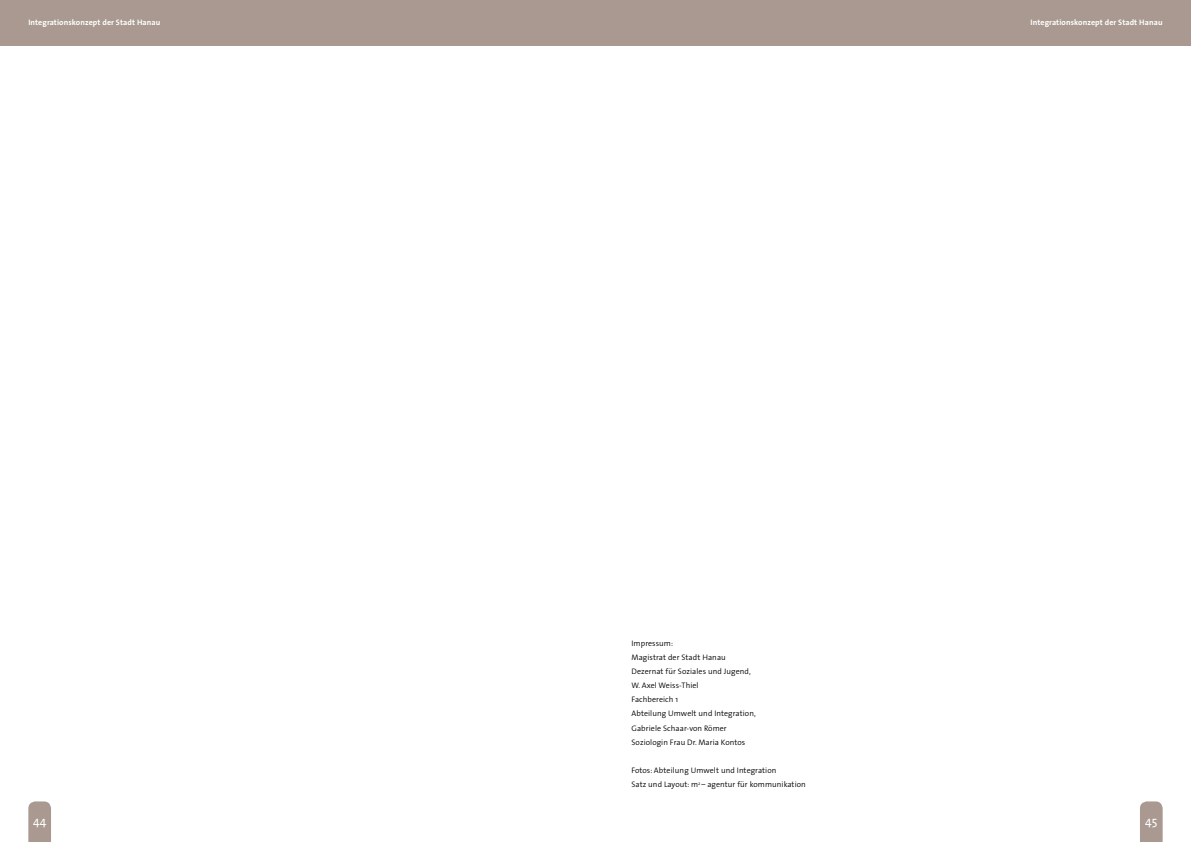
<style>
.page{position:relative;width:1191px;height:842px;background:#fff}
.page>*{position:absolute;margin:0;border:0;box-sizing:border-box;transform-origin:0 0}
.t1{font:12px "The Sans";color:#fff}
.t2{font:300 8px/14.2px "The Sans";letter-spacing:.01em;color:#000}
.t3{font:700 8px "The Sans";letter-spacing:.01em;color:#fff}
</style>
<div class="page">
<div style="left:0;top:0;width:595px;height:45px;background:#a99990"></div>
<svg style="left:28px;top:801px;width:23px;height:41px"></svg>
<div style="left:595px;top:0;width:596px;height:45px;background:#a99990"></div>
<svg style="left:1140px;top:801px;width:22px;height:41px"></svg>
<p class="t3" style="left:28px;top:15px;width:133px">Integrationskonzept der Stadt Hanau</p>
<h1 class="t1" style="left:33px;top:811px;width:15px">44</h1>
<p class="t3" style="left:1030px;top:15px;width:133px">Integrationskonzept der Stadt Hanau</p>
<p class="t2" style="left:631px;top:635px;width:126px">Impressum:<br>Magistrat der Stadt Hanau<br>Dezernat für Soziales und Jugend,<br>W. Axel Weiss-Thiel<br>Fachbereich 1<br>Abteilung Umwelt und Integration,<br>Gabriele Schaar-von Römer<br>Soziologin Frau Dr. Maria Kontos</p>
<p class="t2" style="left:631px;top:763px;width:176px">Fotos: Abteilung Umwelt und Integration<br>Satz und Layout: m<sup>2</sup> – agentur für kommunikation</p>
<h1 class="t1" style="left:1145px;top:811px;width:14px">45</h1>
</div>
